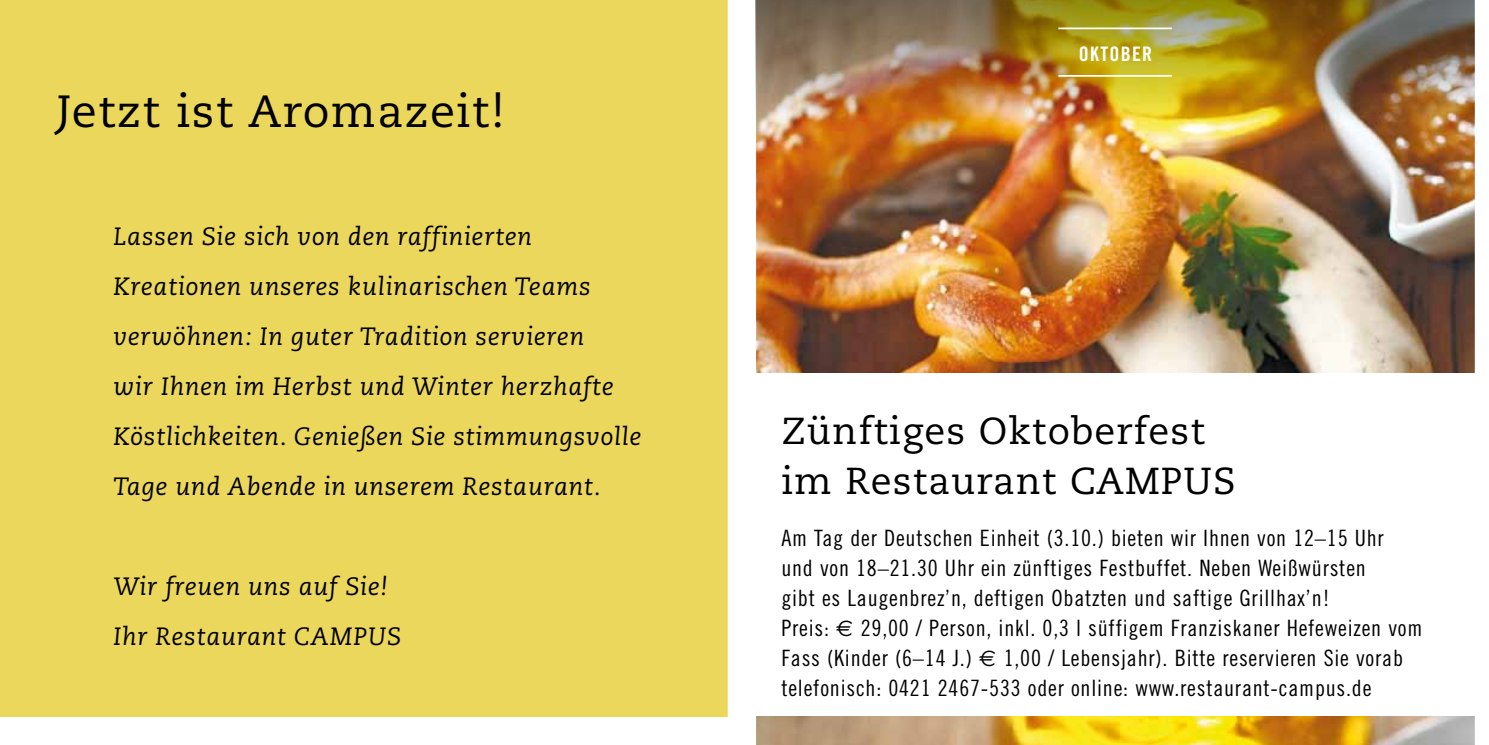
<style>
.page{position:relative;width:1489px;height:745px;background:#fff}
.page>*{position:absolute;margin:0;border:0;box-sizing:border-box;transform-origin:0 0}
.t1{font:45px "Caecilia LT";letter-spacing:.03em;color:#000}
.t2{font:37.5px/50px "Caecilia LT";letter-spacing:.03em;color:#000}
.t3{font:italic 25px/50px "Caecilia LT";letter-spacing:.035em;color:#000}
.t4{font:22.5px/30px "Trade Gothic Cond Eighteen";letter-spacing:.035em;color:#000}
.t5{font:20px "Trade Gothic Bold Cond Twenty";letter-spacing:.065em;color:#fff}
.s1{font-family:"Euro Sans"}
</style>
<div class="page">
<div style="left:0;top:0;width:730px;height:716px;background:#ebd75c"></div>
<img style="left:756px;top:120px;width:718px;height:252px">
<img style="left:756px;top:716px;width:718px;height:28px">
<div style="left:727px;top:0;width:29px;height:744px;background:#fff"></div>
<img style="left:755px;top:0;width:719px;height:120px">
<hr style="left:1058px;top:75px;width:113px;height:2px;background:#fff">
<hr style="left:1058px;top:27px;width:113px;height:2px;background:#fff">
<h1 class="t1" style="left:57px;top:85px;width:449px">Jetzt ist Aromazeit!</h1>
<p class="t3" style="left:113px;top:211px;width:529px">Lassen Sie sich von den raffinierten Kreationen unseres kulinarischen Teams verwöhnen: In guter Tradition servieren<br>wir Ihnen im Herbst und Winter herzhafte Köstlichkeiten. Genießen Sie stimmungsvolle Tage und Abende in unserem Restaurant.</p>
<p class="t3" style="left:113px;top:561px;width:289px">Wir freuen uns auf Sie!<br>Ihr Restaurant CAMPUS</p>
<p class="t5" style="left:1078px;top:41px;width:75px">OKTOBER</p>
<h2 class="t2" style="left:781px;top:406px;width:455px">Zünftiges Oktoberfest im Restaurant CAMPUS</h2>
<p class="t4" style="left:781px;top:522px;width:642px">Am Tag der Deutschen Einheit (3.10.) bieten wir Ihnen von 12–15 Uhr<br>und von 18–21.30 Uhr ein zünftiges Festbuffet. Neben Weißwürsten<br>gibt es Laugenbrez’n, deftigen Obatzten und saftige Grillhax’n!<br>Preis: <span class="s1">E</span> 29,00 / Person, inkl. 0,3 l süffigem Franziskaner Hefeweizen vom Fass (Kinder (6–14 J.) <span class="s1">E</span> 1,00 / Lebensjahr). Bitte reservieren Sie vorab telefonisch: 0421 2467-533 oder online: www.restaurant-campus.de</p>
</div>
